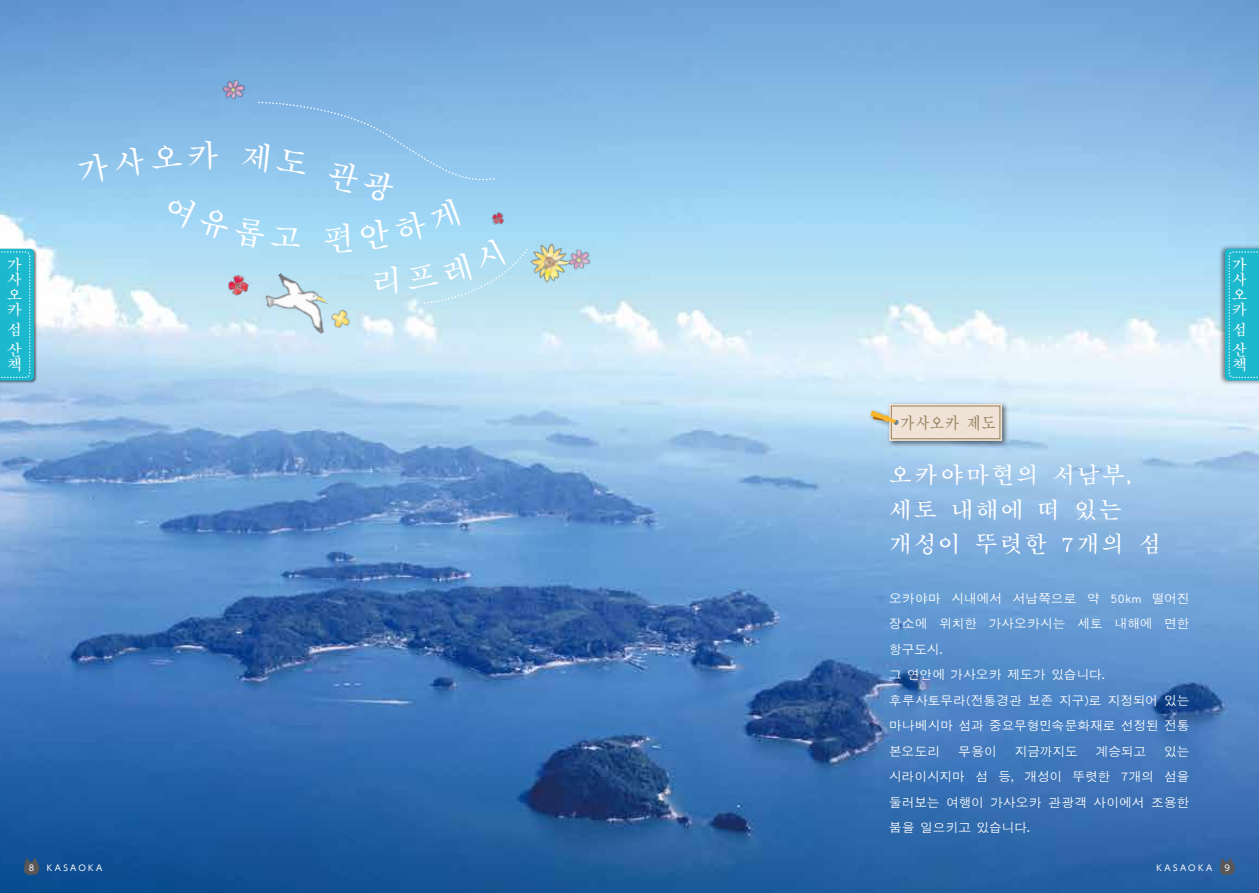
<style>
.page{position:relative;width:1259px;height:893px;background:#fff}
.page>*{position:absolute;margin:0;border:0;box-sizing:border-box;transform-origin:0 0}
.t1{font:22.5px/34.5px "DFK Mincho Std W7";letter-spacing:.11em;color:#fff}
.t2{font:16.5px "DFK Mincho Std W7";letter-spacing:.075em;color:#938058;scale:.84 1}
.t3{font:15px/15px "DFK Mincho Std W7";color:#fff;text-align:justify}
.t4{font:12.6px/25.5px "DFK Gothic Std W5";letter-spacing:.005em;color:#fff}
.t5{font:8.25px "UD Shin Go Pro";letter-spacing:.29em;color:#fff}
</style>
<div class="page">
<img style="left:0;top:0;width:1259px;height:893px">
<img style="left:257px;top:305px;width:83px;height:43px">
<img style="left:530px;top:238px;width:45px;height:52px">
<img style="left:219px;top:76px;width:29px;height:25px">
<img style="left:568px;top:249px;width:23px;height:22px">
<img style="left:326px;top:306px;width:28px;height:28px">
<img style="left:866px;top:374px;width:145px;height:94px">
<img style="left:889px;top:404px;width:113px;height:37px">
<div style="left:891px;top:406px;width:109px;height:33px;border:1px solid #938058"></div>
<svg style="left:870px;top:410px;width:26px;height:13px"></svg>
<div style="left:1218px;top:244px;width:41px;height:141px;background:#000;opacity:.5"></div>
<div style="left:1225px;top:249px;width:34px;height:132px;background:#1bb8ce"></div>
<div style="left:0;top:248px;width:37px;height:136px;background:#000;opacity:.5"></div>
<div style="left:0;top:249px;width:34px;height:132px;background:#1bb8ce"></div>
<svg style="left:22px;top:857px;width:18px;height:19px"></svg>
<svg style="left:1218px;top:857px;width:17px;height:19px"></svg>
<svg style="left:76px;top:101px;width:454px;height:204px;background:#9ecfee"></svg>
<p class="t3" style="left:7px;top:257px;width:16px">가 사 오 카</p>
<p class="t3" style="left:7px;top:319px;width:16px;line-height:20px">섬 산</p>
<p class="t3" style="left:7px;top:357px;width:15px">책</p>
<h2 class="t2" style="left:901px;top:414px;width:114px">가사오카 제도</h2>
<h1 class="t1" style="left:889px;top:458px;width:274px">오카야마현의 서남부, 세토 내해에 떠 있는 개성이 뚜렷한 7개의 섬</h1>
<p class="t4" style="left:889px;top:585px;width:302px">오카야마 시내에서 서남쪽으로 약 50km 떨어진 장소에 위치한 가사오카시는 세토 내해에 면한 항구도시.<br>그 연안에 가사오카 제도가 있습니다. 후루사토무라(전통경관 보존 지구)로 지정되어 있는 마나베시마 섬과 중요무형민속문화재로 선정된 전통 본오도리</p>
<p class="t4" style="left:958px;top:738px;width:40px">무용이</p>
<p class="t4" style="left:1014px;top:738px;width:64px">지금까지도</p>
<p class="t4" style="left:1095px;top:738px;width:52px">계승되고</p>
<p class="t4" style="left:889px;top:738px;width:302px;text-align:justify;text-indent:275px">있는 시라이시지마 섬 등, 개성이 뚜렷한 7개의 섬을 둘러보는 여행이 가사오카 관광객 사이에서 조용한 붐을 일으키고 있습니다.</p>
<p class="t3" style="left:1232px;top:257px;width:16px">가 사 오 카</p>
<p class="t3" style="left:1232px;top:319px;width:16px;line-height:20px">섬 산</p>
<p class="t3" style="left:1232px;top:357px;width:15px">책</p>
<p class="t5" style="left:29px;top:862px;width:7px">8</p>
<p class="t5" style="left:47px;top:862px;width:57px">KASAOKA</p>
<p class="t5" style="left:1156px;top:862px;width:57px">KASAOKA</p>
<p class="t5" style="left:1224px;top:862px;width:7px">9</p>
</div>
